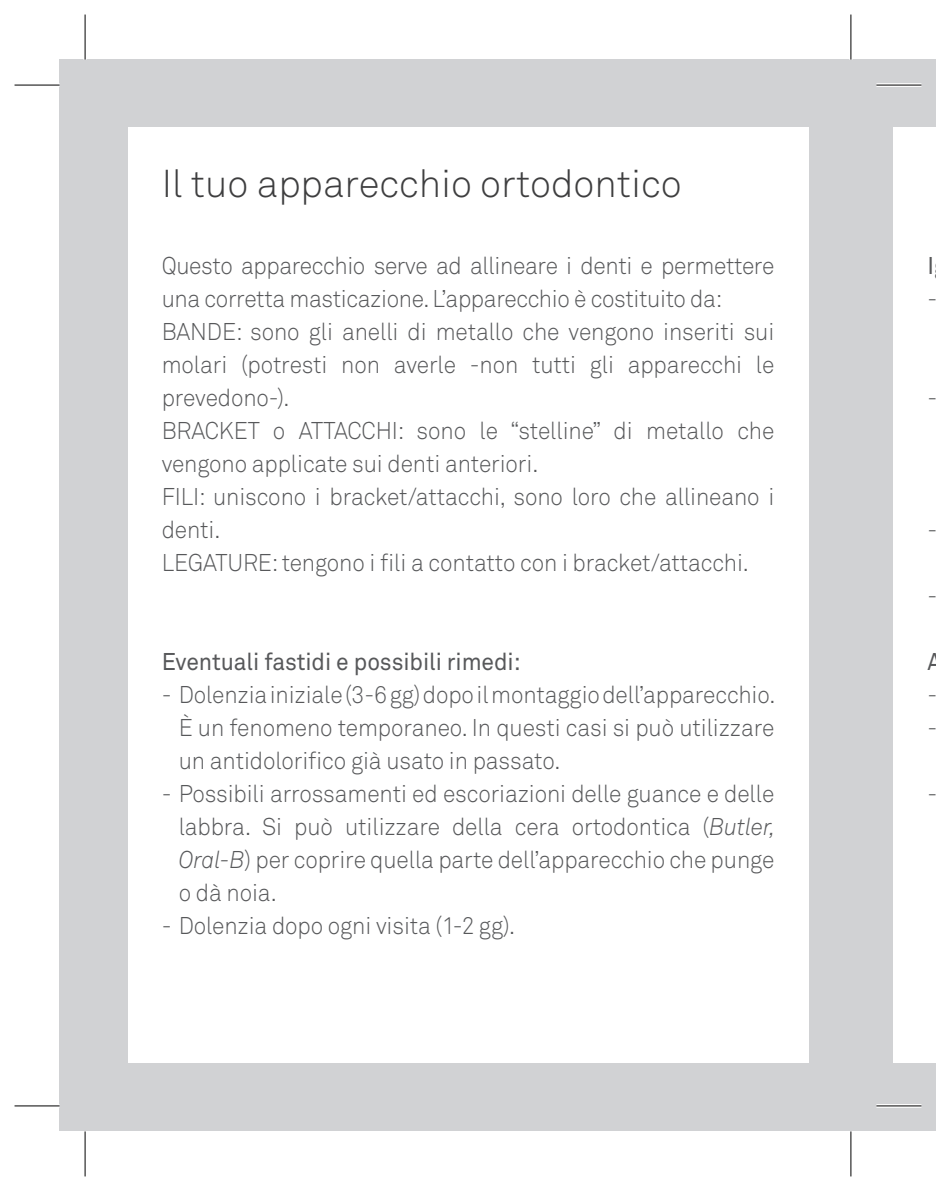
<style>
.page{position:relative;width:936px;height:1191px;background:#fff}
.page>*{position:absolute;margin:0;border:0;box-sizing:border-box;transform-origin:0 0}
.t1{font:38.4px "Akkurat Light Pro";color:#3e3e3f}
.t2{font:24px/33px "Akkurat Light Pro";letter-spacing:-.005em;color:#57585a;scale:.95 1}
.t3{font:24px "Akkurat Pro";letter-spacing:-.005em;color:#57585a;scale:.95 1}
.s1{font-style:italic}
</style>
<div class="page">
<div style="left:850px;top:60px;width:85px;height:1071px;background:#d1d2d4"></div>
<div style="left:60px;top:60px;width:790px;height:1071px;background:#d1d2d4"></div>
<div style="left:128px;top:128px;width:680px;height:935px;background:#fff"></div>
<div style="left:893px;top:128px;width:42px;height:935px;background:#fff"></div>
<svg style="left:15px;top:83px;width:45px;height:4px"></svg>
<svg style="left:876px;top:83px;width:45px;height:4px"></svg>
<hr style="left:876px;top:1104px;width:45px;height:3px;background:#fff">
<svg style="left:83px;top:15px;width:4px;height:45px"></svg>
<svg style="left:84px;top:1131px;width:1px;height:45px"></svg>
<hr style="left:15px;top:85px;width:45px;height:1px;background:#000">
<hr style="left:876px;top:85px;width:45px;height:1px;background:#000">
<hr style="left:15px;top:1105px;width:45px;height:1px;background:#000">
<hr style="left:876px;top:1105px;width:45px;height:1px;background:#000">
<hr style="left:85px;top:15px;width:1px;height:45px;background:#000">
<hr style="left:85px;top:1131px;width:1px;height:45px;background:#000">
<hr style="left:850px;top:15px;width:1px;height:45px;background:#000">
<hr style="left:850px;top:1131px;width:1px;height:45px;background:#000">
<h1 class="t1" style="left:162px;top:161px;width:521px">Il tuo apparecchio ortodontico</h1>
<p class="t2" style="left:162px;top:249px;width:646px">Questo apparecchio serve ad allineare i denti e permettere una corretta masticazione. L’apparecchio è costituito da:<br>BANDE: sono gli anelli di metallo che vengono inseriti sui molari (potresti non averle -non tutti gli apparecchi le prevedono-).<br>BRACKET o ATTACCHI: sono le “stelline” di metallo che vengono applicate sui denti anteriori.<br>FILI: uniscono i bracket/attacchi, sono loro che allineano i denti.<br>LEGATURE: tengono i fili a contatto con i bracket/attacchi.</p>
<p class="t3" style="left:162px;top:648px;width:379px">Eventuali fastidi e possibili rimedi:</p>
<p class="t2" style="left:179px;top:678px;width:629px;text-align:justify;text-indent:-17px">- Dolenzia iniziale (3-6 gg) dopo il montaggio dell’apparecchio.<br>È un fenomeno temporaneo. In questi casi si può utilizzare un antidolorifico già usato in passato.</p>
<p class="t2" style="left:179px;top:777px;width:629px;text-align:justify;text-indent:-17px">- Possibili arrossamenti ed escoriazioni delle guance e delle labbra. Si può utilizzare della cera ortodontica (<span class="s1">Butler, Oral-B</span>) per coprire quella parte dell’apparecchio che punge o dà noia.</p>
<p class="t2" style="left:162px;top:909px;width:373px">- Dolenzia dopo ogni visita (1-2 gg).</p>
<p class="t3" style="left:927px;top:252px;width:8px">I</p>
<p class="t2" style="left:927px;top:282px;width:12px">-</p>
<p class="t2" style="left:927px;top:381px;width:12px">-</p>
<p class="t2" style="left:927px;top:513px;width:12px">-</p>
<p class="t2" style="left:927px;top:579px;width:12px">-</p>
<p class="t3" style="left:927px;top:648px;width:16px">A</p>
<p class="t2" style="left:927px;top:678px;width:12px">- -</p>
<p class="t2" style="left:927px;top:777px;width:12px">-</p>
</div>
